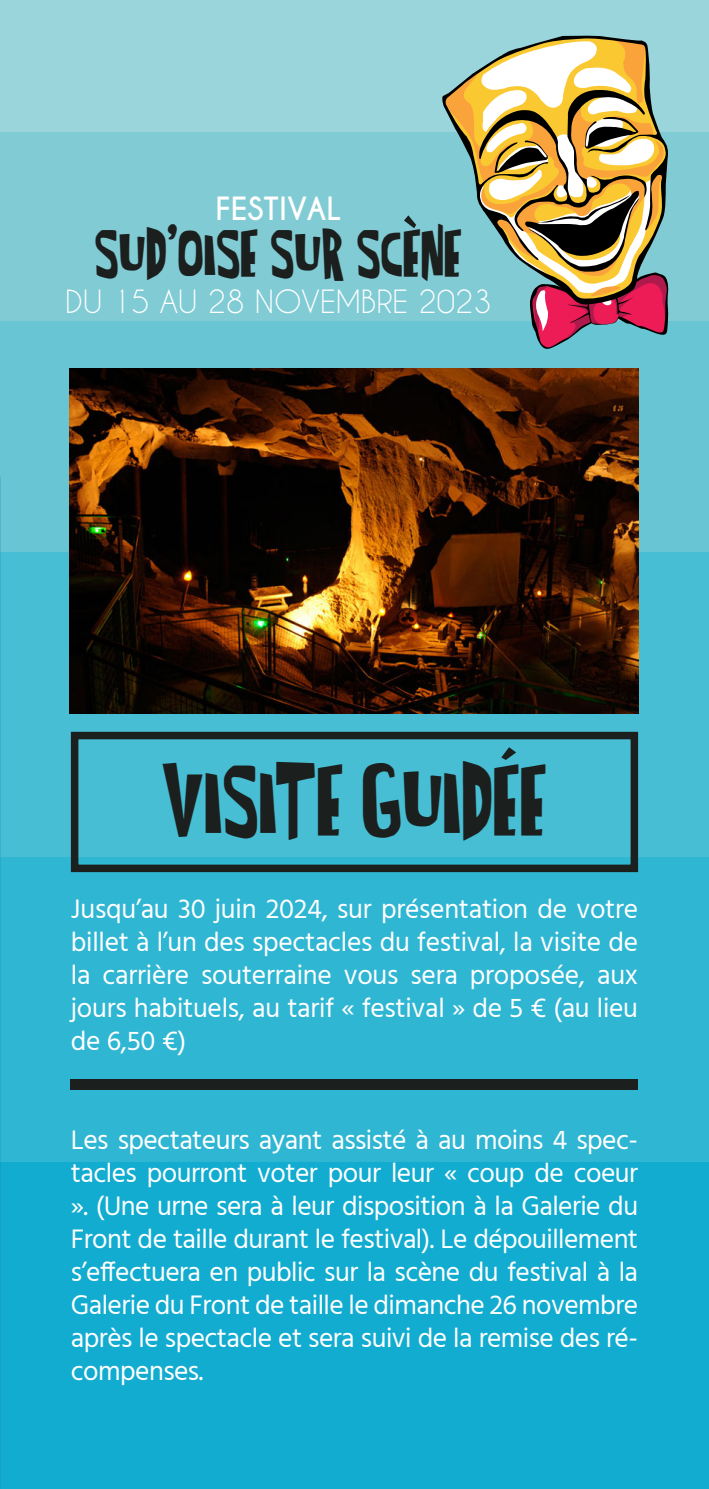
<style>
.page{position:relative;width:709px;height:1489px;background:#fff}
.page>*{position:absolute;margin:0;border:0;box-sizing:border-box;transform-origin:0 0}
.t1{font:45px "Super Modernblack";color:#1b1f1e}
.t2{font:30px "Caviar Dreams";color:#fff}
.t3{font:30px "Super Modernblack";color:#1b1f1e}
.t4{font:700 30px "Caviar Dreams";color:#fff}
.t5{font:27.5px/33px "Hind";letter-spacing:-.015em;color:#fff;text-align:justify}
</style>
<div class="page">
<div style="left:0;top:0;width:709px;height:133px;background:#9ad5db"></div>
<div style="left:0;top:133px;width:709px;height:188px;background:#81cbd4"></div>
<div style="left:0;top:321px;width:709px;height:231px;background:#68c5d4"></div>
<div style="left:0;top:552px;width:709px;height:305px;background:#47bed4"></div>
<div style="left:0;top:857px;width:709px;height:305px;background:#2fb6d3"></div>
<div style="left:0;top:1162px;width:709px;height:326px;background:#12acd0"></div>
<div style="left:71px;top:1079px;width:567px;height:11px;background:#1b1f1e"></div>
<svg style="left:445px;top:37px;width:223px;height:312px"></svg>
<img style="left:70px;top:368px;width:568px;height:345px">
<div style="left:71px;top:731px;width:567px;height:141px;border:8px solid #1b1f1e"></div>
<svg style="left:501px;top:747px;width:15px;height:13px"></svg>
<svg style="left:404px;top:215px;width:12px;height:13px"></svg>
<p class="t4" style="left:215px;top:191px;width:128px">FESTIVAL</p>
<p class="t3" style="left:95px;top:237px;width:369px">SUD’OISE SUR SCENE</p>
<p class="t2" style="left:65px;top:283px;width:428px">DU 15 AU 28 NOVEMBRE 2023</p>
<p class="t1" style="left:161px;top:776px;width:387px">VISITE GUIDEE</p>
<p class="t5" style="left:71px;top:893px;width:568px">Jusqu’au 30 juin 2024, sur présentation de votre billet à l’un des spectacles du festival, la visite de la carrière souterraine vous sera proposée, aux jours habituels, au tarif « festival » de 5 € (au lieu de 6,50 €)</p>
<p class="t5" style="left:71px;top:1124px;width:569px">Les spectateurs ayant assisté à au moins 4 spec&shy;tacles pourront voter pour leur « coup de coeur ». (Une urne sera à leur disposition à la Galerie du Front de taille durant le festival). Le dépouillement s’effectuera en public sur la scène du festival à la Galerie du Front de taille le dimanche 26 novembre après le spectacle et sera suivi de la remise des ré&shy;compenses.</p>
</div>
